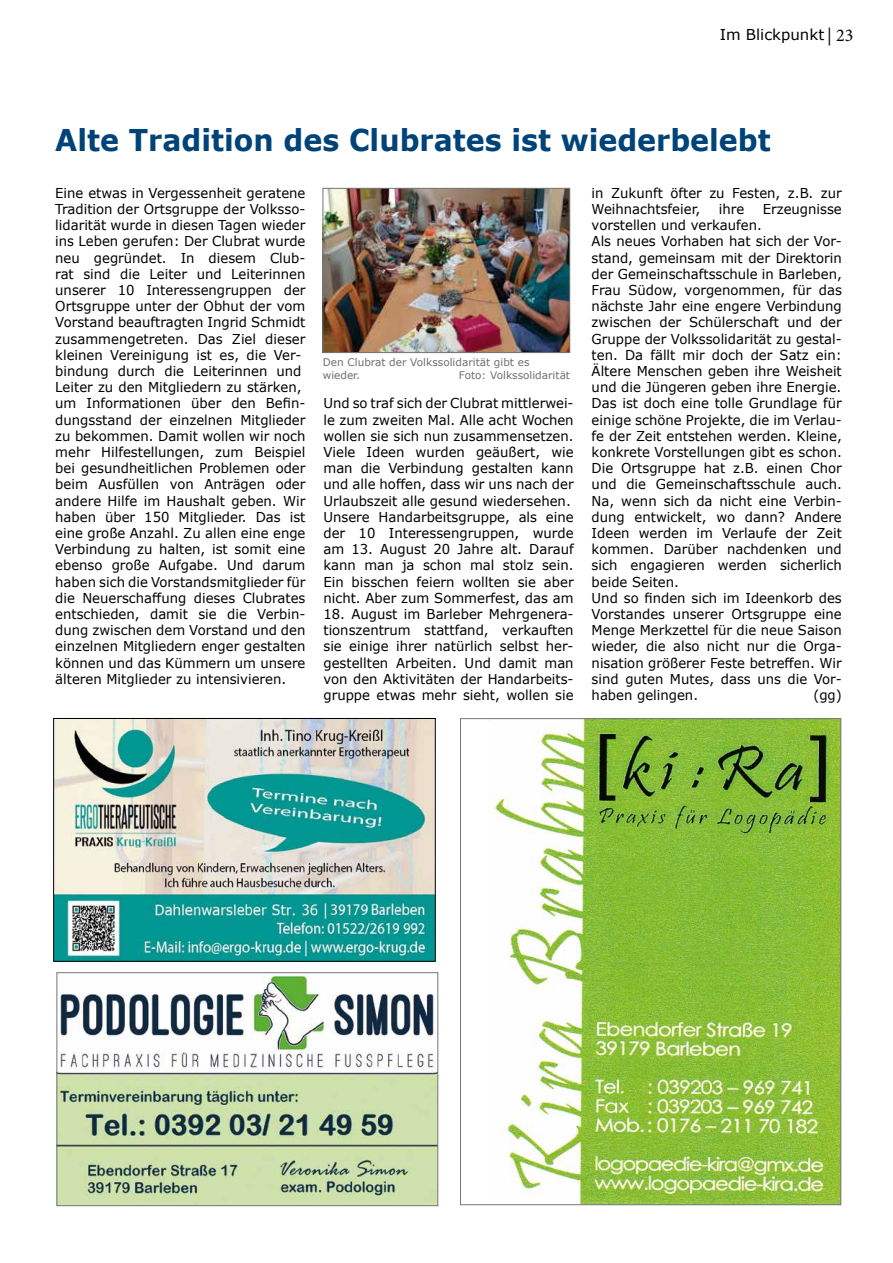
<style>
.page{position:relative;width:893px;height:1263px;background:#fff}
.page>*{position:absolute;margin:0;border:0;box-sizing:border-box;transform-origin:0 0}
.t1{font:700 30px "Verdana";color:#004379;scale:.95 1}
.t2{font:15px "Verdana";color:#000}
.t3{font:13.65px/16.2px "Verdana";color:#000}
.t4{font:10.5px/12.6px "Verdana";color:#706f6f}
.s1{font-family:"Minion Pro";font-size:18px}
</style>
<div class="page">
<img style="left:488px;top:720px;width:351px;height:483px">
<img style="left:59px;top:975px;width:377px;height:229px">
<div style="left:57px;top:972px;width:381px;height:234px;border:1px solid #727777"></div>
<img style="left:325px;top:190px;width:243px;height:161px">
<div style="left:323px;top:188px;width:247px;height:165px;border:1px solid #727777"></div>
<img style="left:55px;top:720px;width:379px;height:240px">
<div style="left:53px;top:718px;width:383px;height:244px;border:1px solid #000"></div>
<p class="t2" style="left:720px;top:24px;width:135px">Im Blickpunkt <span class="s1">| 23</span></p>
<h1 class="t1" style="left:55px;top:118px;width:755px">Alte Tradition des Clubrates ist wiederbelebt</h1>
<p class="t3" style="left:55px;top:185px;width:252px">Eine etwas in Vergessenheit geratene Tradition der Ortsgruppe der Volksso&shy;lidarität wurde in diesen Tagen wieder ins Leben gerufen: Der Clubrat wurde neu gegründet. In diesem Club&shy;rat sind die Leiter und Leiterinnen unserer 10 Interessengruppen der Ortsgruppe unter der Obhut der vom Vorstand beauftragten Ingrid Schmidt zusammengetreten. Das Ziel dieser kleinen Vereinigung ist es, die Ver&shy;bindung durch die Leiterinnen und Leiter zu den Mitgliedern zu stärken, um Informationen über den Befin&shy;dungsstand der einzelnen Mitglieder zu bekommen. Damit wollen wir noch mehr Hilfestellungen, zum Beispiel bei gesundheitlichen Problemen oder beim Ausfüllen von Anträgen oder andere Hilfe im Haushalt geben. Wir haben über 150 Mitglieder. Das ist eine große Anzahl. Zu allen eine enge Verbindung zu halten, ist somit eine ebenso große Aufgabe. Und darum haben sich die Vorstandsmitglieder für die Neuerschaffung dieses Clubrates entschieden, damit sie die Verbin&shy;dung zwischen dem Vorstand und den einzelnen Mitgliedern enger gestalten können und das Kümmern um unsere älteren Mitglieder zu intensivieren.</p>
<p class="t4" style="left:323px;top:356px;width:208px">Den Clubrat der Volkssolidarität gibt es wieder.</p>
<p class="t4" style="left:459px;top:369px;width:113px">Foto: Volkssolidarität</p>
<p class="t3" style="left:323px;top:395px;width:252px">Und so traf sich der Clubrat mittlerwei&shy;le zum zweiten Mal. Alle acht Wochen wollen sie sich nun zusammensetzen.<br>Viele Ideen wurden geäußert, wie man die Verbindung gestalten kann und alle hoffen, dass wir uns nach der Urlaubszeit alle gesund wiedersehen.<br>Unsere Handarbeitsgruppe, als eine der 10 Interessengruppen, wurde am 13. August 20 Jahre alt. Darauf kann man ja schon mal stolz sein.<br>Ein bisschen feiern wollten sie aber nicht. Aber zum Sommerfest, das am</p>
<p class="t3" style="left:323px;top:606px;width:252px;text-align:justify">18. August im Barleber Mehrgenera&shy;tionszentrum stattfand, verkauften sie einige ihrer natürlich selbst her&shy;gestellten Arbeiten. Und damit man von den Aktivitäten der Handarbeits&shy;gruppe etwas mehr sieht, wollen sie</p>
<p class="t3" style="left:592px;top:185px;width:252px">in Zukunft öfter zu Festen, z.B. zur<br>Weihnachtsfeier,</p>
<p class="t3" style="left:719px;top:201px;width:27px">ihre</p>
<p class="t3" style="left:763px;top:201px;width:81px">Erzeugnisse</p>
<p class="t3" style="left:592px;top:217px;width:252px">vorstellen und verkaufen.<br>Als neues Vorhaben hat sich der Vor&shy;stand, gemeinsam mit der Direktorin der Gemeinschaftsschule in Barleben, Frau Südow, vorgenommen, für das nächste Jahr eine engere Verbindung zwischen der Schülerschaft und der Gruppe der Volkssolidarität zu gestal&shy;ten. Da fällt mir doch der Satz ein:<br>Ältere Menschen geben ihre Weisheit und die Jüngeren geben ihre Energie.<br>Das ist doch eine tolle Grundlage für einige schöne Projekte, die im Verlau&shy;fe der Zeit entstehen werden. Kleine, konkrete Vorstellungen gibt es schon.<br>Die Ortsgruppe hat z.B. einen Chor und die Gemeinschaftsschule auch.<br>Na, wenn sich da nicht eine Verbin&shy;dung entwickelt, wo dann? Andere Ideen werden im Verlaufe der Zeit kommen. Darüber nachdenken und sich engagieren werden sicherlich beide Seiten.<br>Und so finden sich im Ideenkorb des Vorstandes unserer Ortsgruppe eine Menge Merkzettel für die neue Saison wieder, die also nicht nur die Orga&shy;nisation größerer Feste betreffen. Wir sind guten Mutes, dass uns die Vor&shy;haben gelingen.</p>
<p class="t3" style="left:813px;top:687px;width:30px">(gg)</p>
</div>
